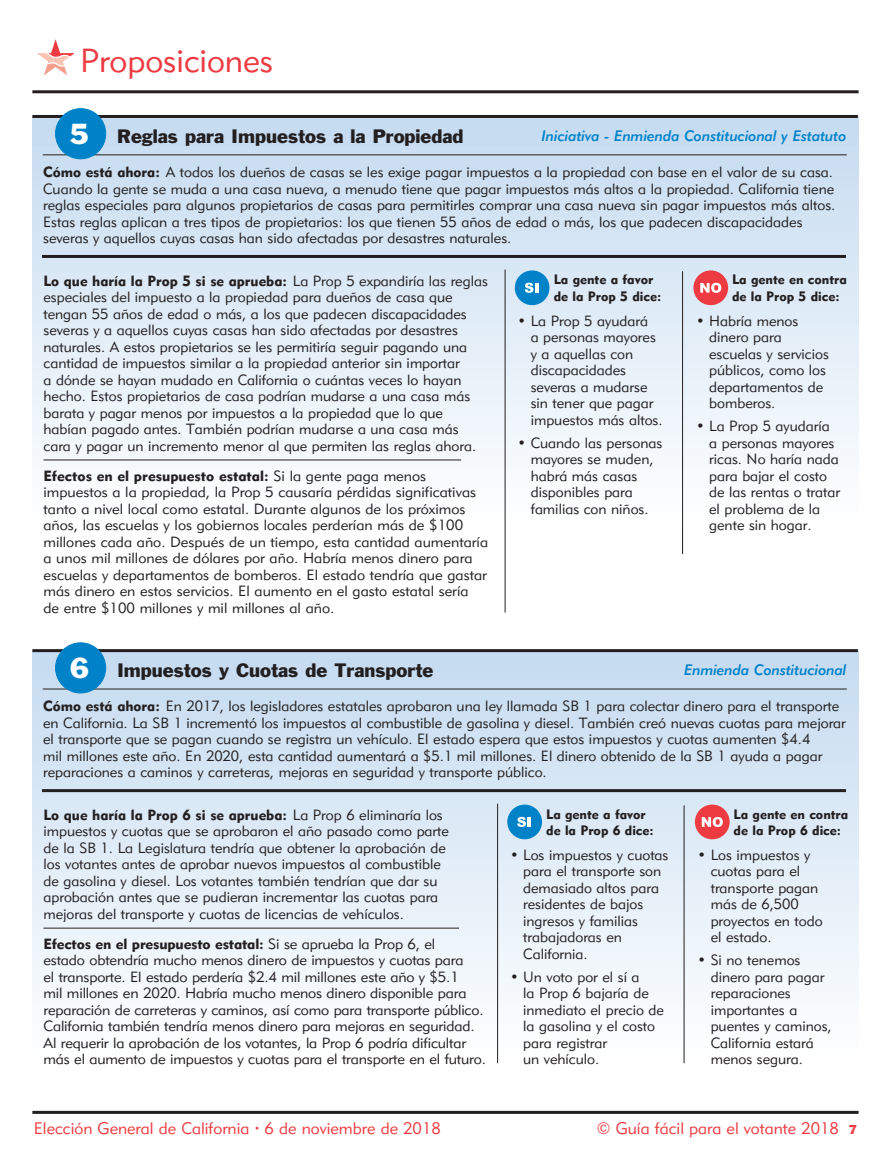
<style>
.page{position:relative;width:891px;height:1161px;background:#fff}
.page>*{position:absolute;margin:0;border:0;box-sizing:border-box;transform-origin:0 0}
.t1{font:33px "Geometric 415 BT Lite A";color:#ee3a41}
.t2{font:27px "Franklin Gothic";color:#fff}
.t3{font:18px "Franklin Gothic";color:#231f20}
.t4{font:16.5px "Geometric 415 BT Lite A";color:#ee3a41}
.t5{font:15px "Geometric 415 BT Medium Italic A";color:#0082c8}
.t6{font:14.7px/16.5px "Geometric 415 BT Lite A";color:#231f20}
.t7{font:14.7px "Geometric 415 BT Black A";color:#231f20}
.t8{font:13.5px/16.5px "Geometric 415 BT Black A";color:#231f20}
.s1{font-family:"Geometric 415 BT Black A"}
.s2{font-family:"Geometric 415 BT Lite A"}
.s3{font-family:"Franklin Gothic";font-size:12px}
</style>
<div class="page">
<svg style="left:37px;top:39px;width:38px;height:37px"></svg>
<hr style="left:32px;top:90px;width:827px;height:3px;background:#231f20">
<hr style="left:32px;top:1111px;width:827px;height:3px;background:#231f20">
<div style="left:32px;top:117px;width:827px;height:405px;background:linear-gradient(to bottom,#c4daef,#fdfefe)"></div>
<hr style="left:42px;top:255px;width:804px;height:3px;background:#231f20">
<hr style="left:505px;top:270px;width:1px;height:343px;background:#231f20">
<hr style="left:682px;top:271px;width:1px;height:283px;background:#231f20">
<hr style="left:44px;top:460px;width:417px;height:1px;background:#231f20">
<hr style="left:32px;top:115px;width:826px;height:3px;background:#231f20">
<div style="left:693px;top:270px;width:35px;height:35px;background:#ee3a41;border-radius:50%"></div>
<svg style="left:700px;top:283px;width:21px;height:10px"></svg>
<div style="left:515px;top:270px;width:35px;height:35px;background:#0082c8;border-radius:50%"></div>
<svg style="left:525px;top:283px;width:13px;height:10px"></svg>
<hr style="left:43px;top:154px;width:804px;height:1px;background:#231f20">
<div style="left:56px;top:109px;width:50px;height:50px;background:#0082c8;border-radius:50%"></div>
<div style="left:55px;top:108px;width:51px;height:51px;border:1px solid #0082c8;border-radius:50%"></div>
<div style="left:32px;top:651px;width:827px;height:405px;background:linear-gradient(to bottom,#c4dbf0,#fdfefe)"></div>
<hr style="left:42px;top:789px;width:804px;height:3px;background:#231f20">
<hr style="left:497px;top:804px;width:1px;height:259px;background:#231f20">
<hr style="left:684px;top:805px;width:1px;height:258px;background:#231f20">
<hr style="left:44px;top:928px;width:415px;height:1px;background:#231f20">
<hr style="left:32px;top:649px;width:826px;height:3px;background:#231f20">
<div style="left:695px;top:805px;width:35px;height:34px;background:#ee3a41;border-radius:50%"></div>
<svg style="left:702px;top:817px;width:21px;height:10px"></svg>
<div style="left:507px;top:805px;width:35px;height:34px;background:#0082c8;border-radius:50%"></div>
<svg style="left:517px;top:817px;width:14px;height:10px"></svg>
<hr style="left:43px;top:689px;width:804px;height:1px;background:#231f20">
<div style="left:56px;top:643px;width:50px;height:50px;background:#0082c8;border-radius:50%"></div>
<div style="left:55px;top:643px;width:51px;height:50px;border:1px solid #0082c8;border-radius:50%"></div>
<h1 class="t1" style="left:80px;top:41px;width:194px">Proposiciones</h1>
<h2 class="t2" style="left:70px;top:117px;width:21px">5</h2>
<p class="t3" style="left:117px;top:124px;width:348px">Reglas para Impuestos a la Propiedad</p>
<p class="t5" style="left:541px;top:127px;width:307px">Iniciativa - Enmienda Constitucional y Estatuto</p>
<p class="t6" style="left:43px;top:164px;width:794px"><span class="s1">Cómo está ahora:</span> A todos los dueños de casas se les exige pagar impuestos a la propiedad con base en el valor de su casa.<br>Cuando la gente se muda a una casa nueva, a menudo tiene que pagar impuestos más altos a la propiedad. California tiene reglas especiales para algunos propietarios de casas para permitirles comprar una casa nueva sin pagar impuestos más altos.<br>Estas reglas aplican a tres tipos de propietarios: los que tienen 55 años de edad o más, los que padecen discapacidades severas y aquellos cuyas casas han sido afectadas por desastres naturales.</p>
<p class="t7" style="left:44px;top:271px;width:446px">Lo que haría la Prop 5 si se aprueba: <span class="s2">La Prop 5 expandiría las reglas</span></p>
<p class="t6" style="left:44px;top:288px;width:434px">especiales del impuesto a la propiedad para dueños de casa que tengan 55 años de edad o más, a los que padecen discapacidades severas y a aquellos cuyas casas han sido afectadas por desastres naturales. A estos propietarios se les permitiría seguir pagando una cantidad de impuestos similar a la propiedad anterior sin importar<br>a dónde se hayan mudado en California o cuántas veces lo hayan hecho. Estos propietarios de casa podrían mudarse a una casa más barata y pagar menos por impuestos a la propiedad que lo que habían pagado antes. También podrían mudarse a una casa más cara y pagar un incremento menor al que permiten las reglas ahora.</p>
<p class="t7" style="left:44px;top:466px;width:384px">Efectos en el presupuesto estatal: <span class="s2">Si la gente paga menos</span></p>
<p class="t6" style="left:44px;top:483px;width:446px">impuestos a la propiedad, la Prop 5 causaría pérdidas significativas tanto a nivel local como estatal. Durante algunos de los próximos años, las escuelas y los gobiernos locales perderían más de $100 millones cada año. Después de un tiempo, esta cantidad aumentaría a unos mil millones de dólares por año. Habría menos dinero para escuelas y departamentos de bomberos. El estado tendría que gastar más dinero en estos servicios. El aumento en el gasto estatal sería<br>de entre $100 millones y mil millones al año.</p>
<h2 class="t2" style="left:70px;top:651px;width:21px">6</h2>
<p class="t3" style="left:117px;top:659px;width:318px">Impuestos y Cuotas de Transporte</p>
<p class="t8" style="left:554px;top:271px;width:109px">La gente a favor de la Prop 5 dice:</p>
<p class="t6" style="left:531px;top:312px;width:133px;text-indent:-13px">• La Prop 5 ayudará<br>a personas mayores y a aquellas con discapacidades severas a mudarse sin tener que pagar impuestos más altos.</p>
<p class="t6" style="left:531px;top:434px;width:133px;text-indent:-13px">• Cuando las personas mayores se muden, habrá más casas disponibles para familias con niños.</p>
<p class="t8" style="left:732px;top:271px;width:116px">La gente en contra de la Prop 5 dice:</p>
<p class="t6" style="left:709px;top:312px;width:121px;text-indent:-13px">• Habría menos dinero para escuelas y servicios públicos, como los departamentos de bomberos.</p>
<p class="t6" style="left:709px;top:418px;width:132px;text-indent:-13px">• La Prop 5 ayudaría a personas mayores ricas. No haría nada para bajar el costo de las rentas o tratar el problema de la gente sin hogar.</p>
<p class="t5" style="left:684px;top:661px;width:164px">Enmienda Constitucional</p>
<p class="t6" style="left:43px;top:698px;width:804px"><span class="s1">Cómo está ahora:</span> En 2017, los legisladores estatales aprobaron una ley llamada SB 1 para colectar dinero para el transporte en California. La SB 1 incrementó los impuestos al combustible de gasolina y diesel. También creó nuevas cuotas para mejorar el transporte que se pagan cuando se registra un vehículo. El estado espera que estos impuestos y cuotas aumenten $4.4<br>mil millones este año. En 2020, esta cantidad aumentará a $5.1 mil millones. El dinero obtenido de la SB 1 ayuda a pagar reparaciones a caminos y carreteras, mejoras en seguridad y transporte público.</p>
<p class="t7" style="left:44px;top:806px;width:401px">Lo que haría la Prop 6 si se aprueba: <span class="s2">La Prop 6 eliminaría los</span></p>
<p class="t6" style="left:44px;top:823px;width:407px">impuestos y cuotas que se aprobaron el año pasado como parte de la SB 1. La Legislatura tendría que obtener la aprobación de los votantes antes de aprobar nuevos impuestos al combustible de gasolina y diesel. Los votantes también tendrían que dar su aprobación antes que se pudieran incrementar las cuotas para mejoras del transporte y cuotas de licencias de vehículos.</p>
<p class="t7" style="left:44px;top:935px;width:393px">Efectos en el presupuesto estatal: <span class="s2">Si se aprueba la Prop 6, el</span></p>
<p class="t6" style="left:44px;top:952px;width:444px">estado obtendría mucho menos dinero de impuestos y cuotas para<br>el transporte. El estado perdería $2.4 mil millones este año y $5.1<br>mil millones en 2020. Habría mucho menos dinero disponible para reparación de carreteras y caminos, así como para transporte público.<br>California también tendría menos dinero para mejoras en seguridad.<br>Al requerir la aprobación de los votantes, la Prop 6 podría dificultar más el aumento de impuestos y cuotas para el transporte en el futuro.</p>
<p class="t8" style="left:546px;top:805px;width:109px">La gente a favor de la Prop 6 dice:</p>
<p class="t6" style="left:523px;top:846px;width:147px;text-indent:-13px">• Los impuestos y cuotas para el transporte son demasiado altos para residentes de bajos ingresos y familias trabajadoras en<br>California.</p>
<p class="t6" style="left:523px;top:968px;width:142px;text-indent:-13px">• Un voto por el sí a<br>la Prop 6 bajaría de inmediato el precio de la gasolina y el costo para registrar<br>un vehículo.</p>
<p class="t8" style="left:734px;top:805px;width:116px">La gente en contra de la Prop 6 dice:</p>
<p class="t6" style="left:711px;top:846px;width:113px;text-indent:-13px">• Los impuestos y cuotas para el transporte pagan más de 6,500 proyectos en todo el estado.</p>
<p class="t6" style="left:711px;top:952px;width:122px;text-indent:-13px">• Si no tenemos dinero para pagar reparaciones importantes a puentes y caminos,<br>California estará menos segura.</p>
<p class="t4" style="left:34px;top:1119px;width:408px">Elección General de California <span class="s1">·</span> 6 de noviembre de 2018</p>
<p class="t4" style="left:597px;top:1118px;width:262px">© Guía fácil para el votante 2018 <span class="s3">7</span></p>
</div>
